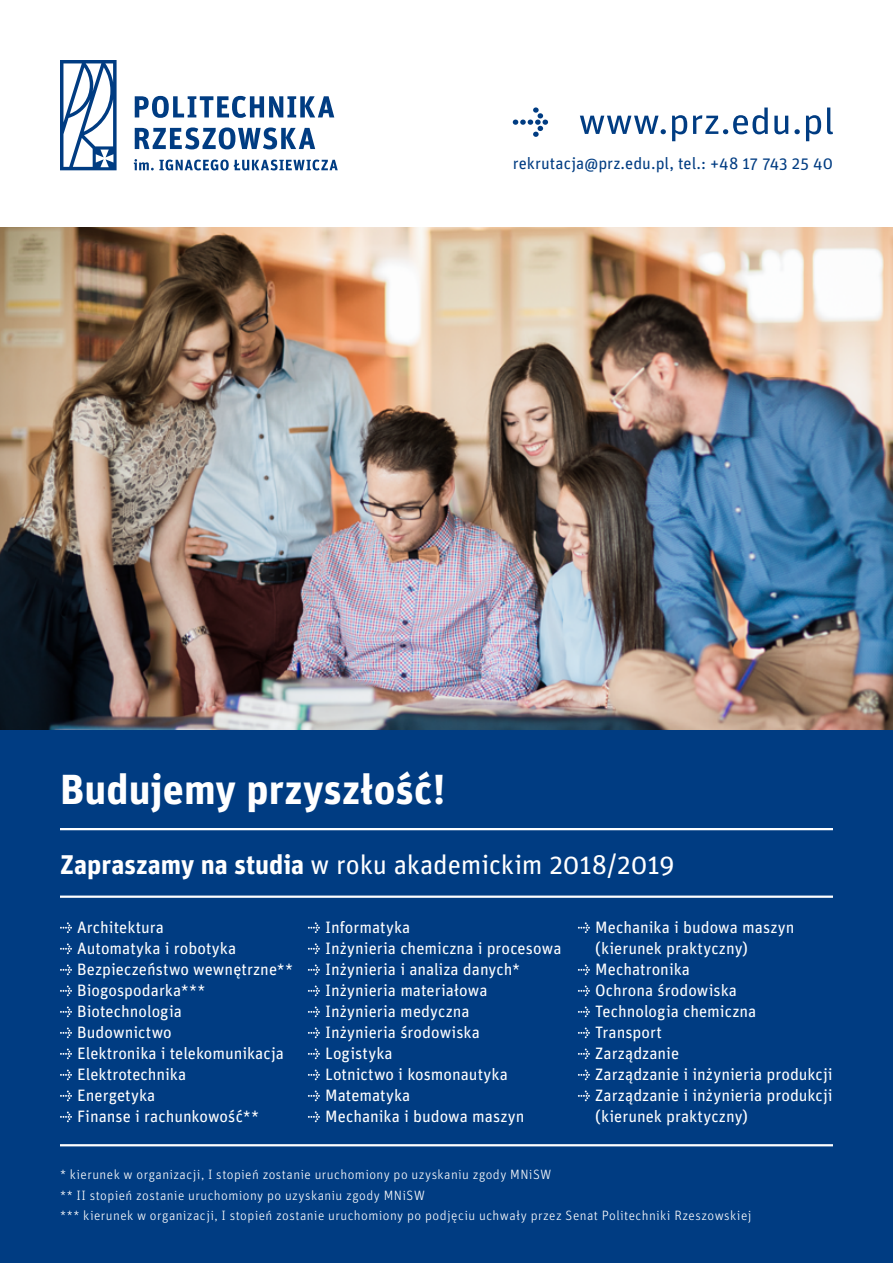
<style>
.page{position:relative;width:893px;height:1263px;background:#fff}
.page>*{position:absolute;margin:0;border:0;box-sizing:border-box;transform-origin:0 0}
.t1{font:700 42px "Unit Pro";letter-spacing:.005em;color:#fff}
.t2{font:27px "Unit Pro";letter-spacing:-.005em;color:#fff}
.t3{font:16.5px/21px "Unit Pro";color:#fff}
.t4{font:16.5px "Unit Pro";letter-spacing:.005em;color:#003c82}
.t5{font:300 13.5px/20.7px "Unit Pro";letter-spacing:.035em;color:#fff}
.s1{font-weight:700}
</style>
<div class="page">
<img style="left:0;top:227px;width:893px;height:504px">
<div style="left:0;top:731px;width:893px;height:532px;background:#003c82"></div>
<svg style="left:135px;top:96px;width:199px;height:22px"></svg>
<svg style="left:135px;top:127px;width:180px;height:22px"></svg>
<svg style="left:134px;top:159px;width:204px;height:11px"></svg>
<svg style="left:60px;top:60px;width:57px;height:110px"></svg>
<svg style="left:580px;top:116px;width:86px;height:18px"></svg>
<svg style="left:672px;top:115px;width:15px;height:26px"></svg>
<svg style="left:693px;top:108px;width:75px;height:26px"></svg>
<svg style="left:774px;top:116px;width:14px;height:18px"></svg>
<svg style="left:794px;top:129px;width:6px;height:5px"></svg>
<svg style="left:806px;top:115px;width:15px;height:26px"></svg>
<svg style="left:827px;top:108px;width:6px;height:26px"></svg>
<svg style="left:513px;top:107px;width:35px;height:30px"></svg>
<hr style="left:60px;top:1144px;width:773px;height:2px;background:#fff">
<hr style="left:60px;top:828px;width:773px;height:2px;background:#fff">
<hr style="left:60px;top:895px;width:773px;height:3px;background:#fff">
<svg style="left:578px;top:922px;width:12px;height:11px"></svg>
<svg style="left:578px;top:964px;width:12px;height:11px"></svg>
<svg style="left:578px;top:985px;width:12px;height:11px"></svg>
<svg style="left:578px;top:1006px;width:12px;height:11px"></svg>
<svg style="left:578px;top:1027px;width:12px;height:11px"></svg>
<svg style="left:578px;top:1048px;width:12px;height:11px"></svg>
<svg style="left:578px;top:1069px;width:12px;height:11px"></svg>
<svg style="left:578px;top:1090px;width:12px;height:11px"></svg>
<svg style="left:308px;top:922px;width:12px;height:11px"></svg>
<svg style="left:308px;top:943px;width:12px;height:11px"></svg>
<svg style="left:308px;top:964px;width:12px;height:11px"></svg>
<svg style="left:308px;top:985px;width:12px;height:11px"></svg>
<svg style="left:308px;top:1006px;width:12px;height:11px"></svg>
<svg style="left:308px;top:1027px;width:12px;height:11px"></svg>
<svg style="left:308px;top:1048px;width:12px;height:11px"></svg>
<svg style="left:308px;top:1069px;width:12px;height:11px"></svg>
<svg style="left:308px;top:1090px;width:12px;height:11px"></svg>
<svg style="left:308px;top:1111px;width:12px;height:11px"></svg>
<svg style="left:60px;top:922px;width:12px;height:11px"></svg>
<svg style="left:60px;top:943px;width:12px;height:11px"></svg>
<svg style="left:60px;top:964px;width:12px;height:11px"></svg>
<svg style="left:60px;top:985px;width:12px;height:11px"></svg>
<svg style="left:60px;top:1006px;width:12px;height:11px"></svg>
<svg style="left:60px;top:1027px;width:12px;height:11px"></svg>
<svg style="left:60px;top:1048px;width:12px;height:11px"></svg>
<svg style="left:60px;top:1069px;width:12px;height:11px"></svg>
<svg style="left:60px;top:1090px;width:12px;height:11px"></svg>
<svg style="left:60px;top:1111px;width:12px;height:11px"></svg>
<p class="t4" style="left:513px;top:153px;width:322px">rekrutacja@prz.edu.pl, tel.: +48 17 743 25 40</p>
<h1 class="t1" style="left:60px;top:762px;width:387px">Budujemy przyszłość!</h1>
<h2 class="t2" style="left:60px;top:847px;width:616px"><span class="s1">Zapraszamy na studia</span> w roku akademickim 2018/2019</h2>
<p class="t3" style="left:77px;top:916px;width:217px">Architektura<br>Automatyka i robotyka<br>Bezpieczeństwo wewnętrzne**<br>Biogospodarka***<br>Biotechnologia<br>Budownictwo<br>Elektronika i telekomunikacja<br>Elektrotechnika<br>Energetyka<br>Finanse i rachunkowość**</p>
<p class="t3" style="left:325px;top:916px;width:238px">Informatyka<br>Inżynieria chemiczna i procesowa<br>Inżynieria i analiza danych*<br>Inżynieria materiałowa<br>Inżynieria medyczna<br>Inżynieria środowiska<br>Logistyka<br>Lotnictwo i kosmonautyka<br>Matematyka<br>Mechanika i budowa maszyn</p>
<p class="t3" style="left:595px;top:916px;width:239px">Mechanika i budowa maszyn (kierunek praktyczny)<br>Mechatronika<br>Ochrona środowiska<br>Technologia chemiczna<br>Transport<br>Zarządzanie<br>Zarządzanie i inżynieria produkcji<br>Zarządzanie i inżynieria produkcji (kierunek praktyczny)</p>
<p class="t5" style="left:60px;top:1164px;width:693px">* kierunek w organizacji, I stopień zostanie uruchomiony po uzyskaniu zgody MNiSW<br>** II stopień zostanie uruchomiony po uzyskaniu zgody MNiSW<br>*** kierunek w organizacji, I stopień zostanie uruchomiony po podjęciu uchwały przez Senat Politechniki Rzeszowskiej</p>
</div>
